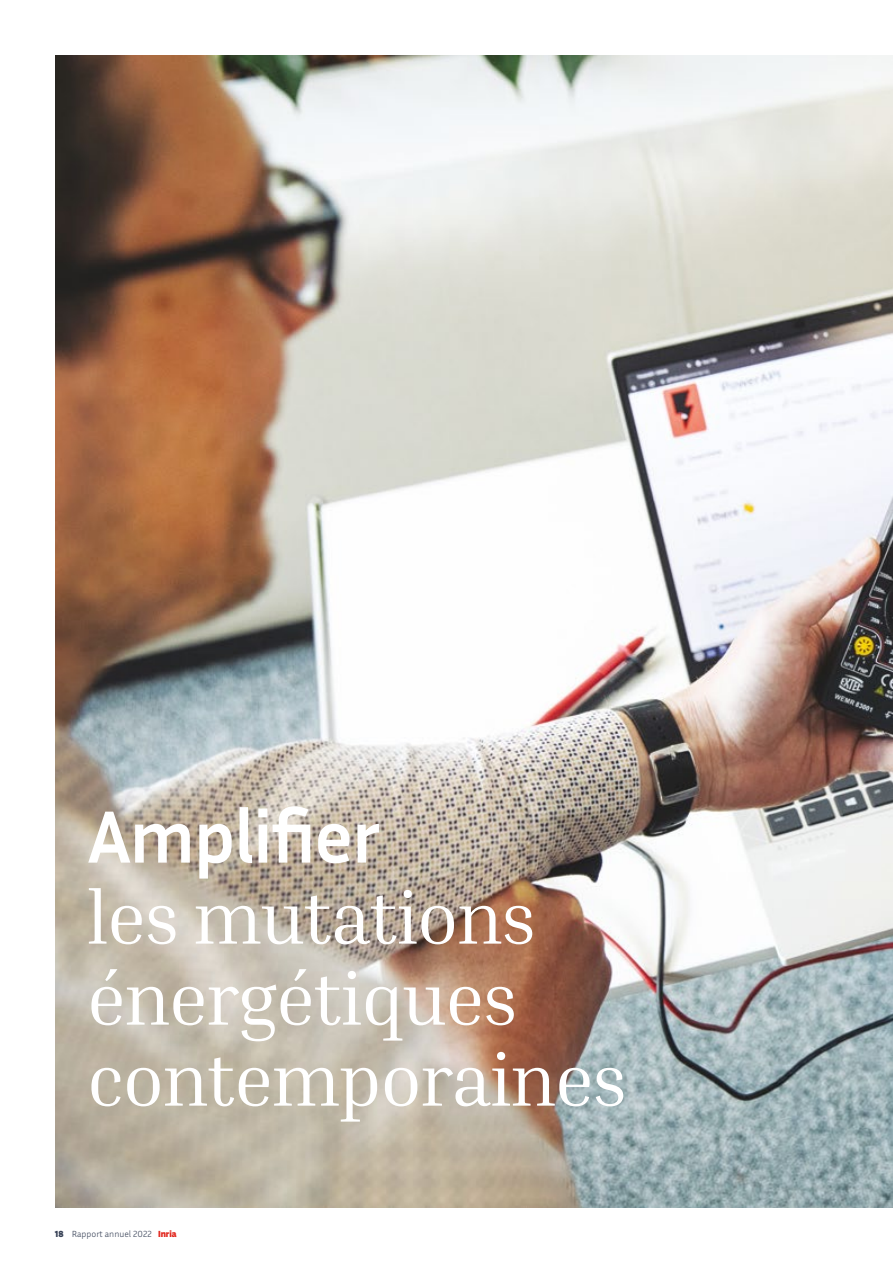
<style>
.page{position:relative;width:893px;height:1263px;background:#fff}
.page>*{position:absolute;margin:0;border:0;box-sizing:border-box;transform-origin:0 0}
.t1{font:75px/81px "Inria Serif";letter-spacing:-.025em;color:#fff}
.t2{font:700 75px "Inria Sans";letter-spacing:-.025em;color:#fff}
.t3{font:300 9px "Inria Sans";color:#384257}
.s1{font-weight:800}
.s2{font-weight:800;color:#e1261d}
</style>
<div class="page">
<img style="left:55px;top:55px;width:838px;height:1153px">
<p class="t2" style="left:87px;top:789px;width:295px">Amplifier</p>
<p class="t1" style="left:87px;top:876px;width:542px">les mutations énergétiques contemporaines</p>
<p class="t3" style="left:55px;top:1227px;width:123px"><span class="s1">18</span> Rapport annuel 2022 <span class="s2">Inria</span></p>
</div>
